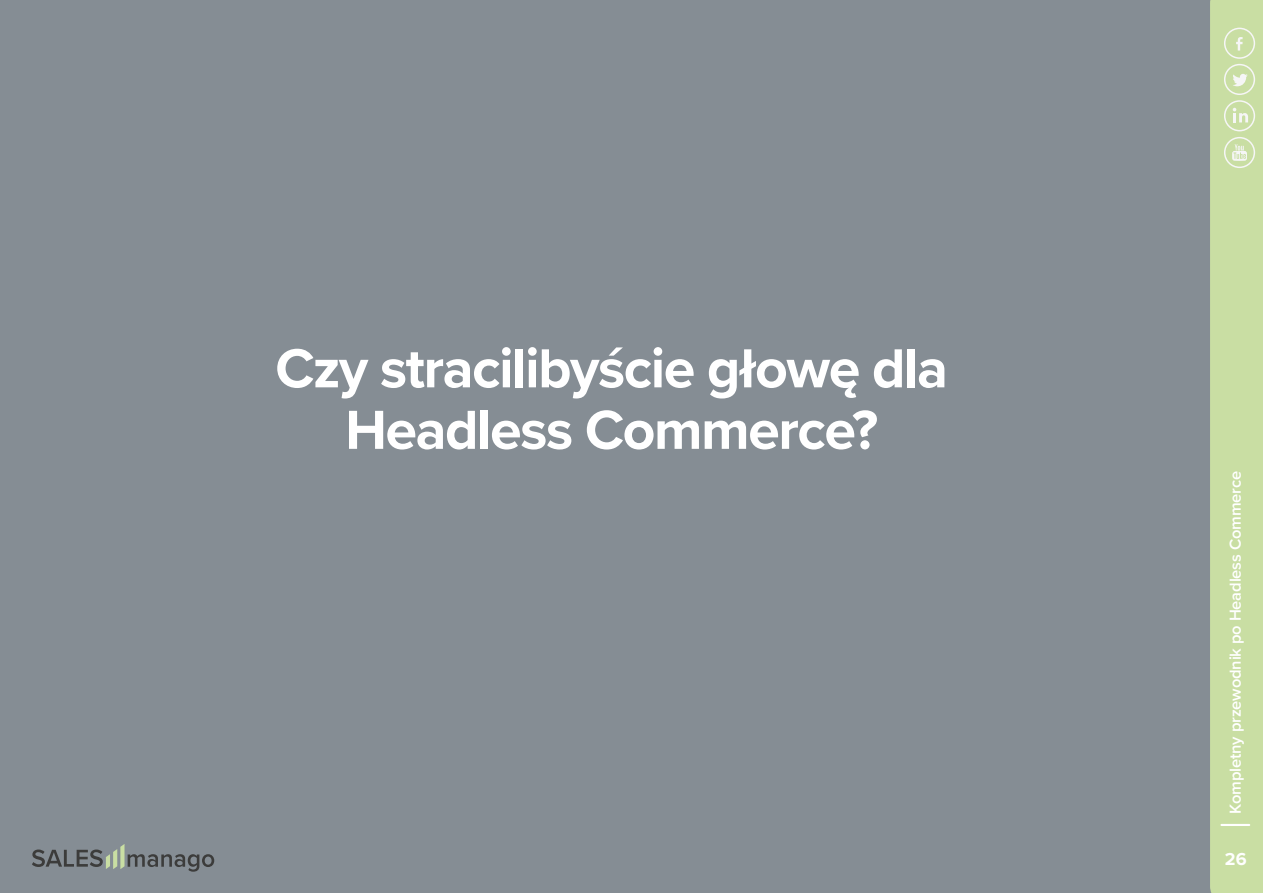
<style>
.page{position:relative;width:1263px;height:893px;background:#fff}
.page>*{position:absolute;margin:0;border:0;box-sizing:border-box;transform-origin:0 0}
.t1{font:700 57px/61.5px "Proxima Nova";letter-spacing:-.025em;color:#fff;text-align:center}
.t2{font:700 18px "Proxima Nova";color:#fff}
.t3{font:600 16.5px "Proxima Nova";letter-spacing:-.01em;color:#fff}
</style>
<div class="page">
<div style="left:0;top:0;width:1224px;height:893px;background:#858d94"></div>
<div style="left:1210px;top:0;width:53px;height:893px;background:#c9dea3"></div>
<hr style="left:1220px;top:824px;width:30px;height:2px;background:#fff">
<svg style="left:1232px;top:74px;width:16px;height:12px"></svg>
<svg style="left:1236px;top:37px;width:6px;height:14px"></svg>
<svg style="left:1233px;top:108px;width:15px;height:14px"></svg>
<svg style="left:1232px;top:144px;width:15px;height:17px"></svg>
<div style="left:1224px;top:28px;width:31px;height:31px;border:2px solid #f6f6f6;border-radius:50%"></div>
<div style="left:1224px;top:64px;width:31px;height:31px;border:2px solid #f6f6f6;border-radius:50%"></div>
<div style="left:1224px;top:100px;width:31px;height:31px;border:2px solid #f6f6f6;border-radius:50%"></div>
<div style="left:1224px;top:137px;width:31px;height:31px;border:2px solid #f6f6f6;border-radius:50%"></div>
<svg style="left:32px;top:844px;width:182px;height:28px"></svg>
<p class="t1" style="left:275px;top:336px;width:674px">Czy stracilibyście głowę dla<br>Headless Commerce?</p>
<p class="t3" style="left:1223px;top:813px;width:344px;rotate:-90deg">Kompletny przewodnik po Headless Commerce</p>
<p class="t2" style="left:1225px;top:845px;width:23px">26</p>
</div>
